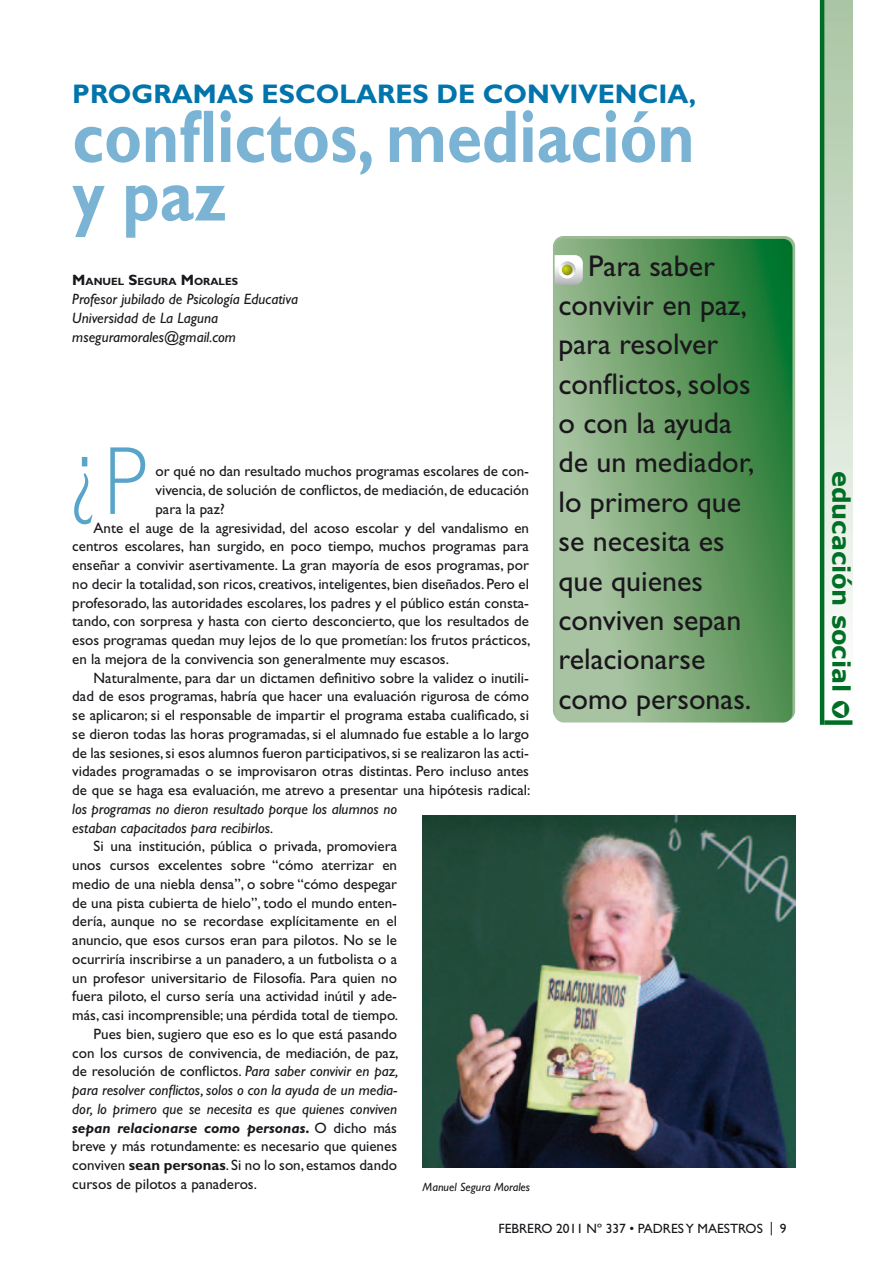
<style>
.page{position:relative;width:893px;height:1263px;background:#fff}
.page>*{position:absolute;margin:0;border:0;box-sizing:border-box;transform-origin:0 0}
.t1{font:300 97.5px "Gill Sans Std";color:#58a4ca;scale:.87 1}
.t2{font:700 75px/58.5px "Gill Sans Std";color:#7ab3d3;scale:.85 1}
.t3{font:30px/39.3px "Gill Sans Std";color:#1a171c}
.t4{font:700 27px "Gill Sans Std";color:#0074ab}
.t5{font:700 24px "Verdana";color:#006f25}
.t6{font:15px "Gill Sans Std";color:#1a171c}
.t7{font:italic 15px/18.8px "Gill Sans Std";color:#1a171c}
.t8{font:italic 700 15px "Gill Sans Std";color:#1a171c}
.t9{font:13.5px "Gill Sans Std";color:#1a171c}
.t10{font:italic 12px "Gill Sans Std";color:#1a171c}
.t11{font:700 10.5px "Gill Sans Std";color:#1a171c}
.s1{font-size:15px}
.s2{font-style:italic}
.s3{font-style:normal}
.s4{font-weight:400;font-style:normal}
.s5{font-weight:700}
.s6{color:#fff}
</style>
<div class="page">
<svg style="left:824px;top:0;width:28px;height:720px"></svg>
<div style="left:824px;top:720px;width:28px;height:5px;background:#006f25"></div>
<hr style="left:820px;top:0;width:4px;height:725px;background:#006f25">
<svg style="left:553px;top:236px;width:242px;height:485px;background:#8fb48b"></svg>
<svg style="left:554px;top:239px;width:238px;height:483px;background:#71a370"></svg>
<svg style="left:555px;top:255px;width:28px;height:30px"></svg>
<img style="left:423px;top:815px;width:372px;height:352px">
<h3 class="t4" style="left:72px;top:85px;width:625px">PROGRAMAS ESCOLARES DE CONVIVENCIA,</h3>
<h2 class="t2" style="left:72px;top:116px;width:734px">conflictos, mediación y paz</h2>
<p class="t11" style="left:72px;top:278px;width:167px"><span class="s1">M</span>ANUEL <span class="s1">S</span>EGURA <span class="s1">M</span>ORALES</p>
<p class="t7" style="left:72px;top:291px;width:227px">Profesor jubilado de Psicología Educativa<br>Universidad de La Laguna mseguramorales@gmail.com</p>
<h3 class="t3" style="left:558px;top:249px;width:197px;text-indent:30px">Para saber convivir en paz, para resolver conflictos, solos o con la ayuda de un mediador, lo primero que se necesita es que quienes conviven sepan relacionarse como personas.</h3>
<h1 class="t1" style="left:72px;top:441px;width:87px">¿P</h1>
<p class="t6" style="left:155px;top:466px;width:375px">or qué no dan resultado muchos programas escolares de con-</p>
<p class="t6" style="left:155px;top:485px;width:375px">vivencia, de solución de conflictos, de mediación, de educación</p>
<p class="t6" style="left:155px;top:504px;width:71px">para la paz?</p>
<p class="t6" style="left:94px;top:522px;width:437px">Ante el auge de la agresividad, del acoso escolar y del vandalismo en</p>
<p class="t6" style="left:72px;top:541px;width:458px">centros escolares, han surgido, en poco tiempo, muchos programas para</p>
<p class="t6" style="left:72px;top:560px;width:458px">enseñar a convivir asertivamente. La gran mayoría de esos programas, por</p>
<p class="t6" style="left:72px;top:579px;width:458px">no decir la totalidad, son ricos, creativos, inteligentes, bien diseñados. Pero el</p>
<p class="t6" style="left:72px;top:597px;width:458px">profesorado, las autoridades escolares, los padres y el público están consta-</p>
<p class="t6" style="left:72px;top:616px;width:458px">tando, con sorpresa y hasta con cierto desconcierto, que los resultados de</p>
<p class="t6" style="left:72px;top:635px;width:460px">esos programas quedan muy lejos de lo que prometían: los frutos prácticos,</p>
<p class="t6" style="left:72px;top:654px;width:378px">en la mejora de la convivencia son generalmente muy escasos.</p>
<p class="t6" style="left:94px;top:672px;width:437px">Naturalmente, para dar un dictamen definitivo sobre la validez o inutili-</p>
<p class="t6" style="left:72px;top:691px;width:458px">dad de esos programas, habría que hacer una evaluación rigurosa de cómo</p>
<p class="t6" style="left:72px;top:710px;width:458px">se aplicaron; si el responsable de impartir el programa estaba cualificado, si</p>
<p class="t6" style="left:72px;top:729px;width:458px">se dieron todas las horas programadas, si el alumnado fue estable a lo largo</p>
<p class="t6" style="left:72px;top:747px;width:458px">de las sesiones, si esos alumnos fueron participativos, si se realizaron las acti-</p>
<p class="t6" style="left:72px;top:766px;width:458px">vidades programadas o se improvisaron otras distintas. Pero incluso antes</p>
<p class="t6" style="left:72px;top:785px;width:460px">de que se haga esa evaluación, me atrevo a presentar una hipótesis radical:</p>
<p class="t7" style="left:72px;top:801px;width:326px">los programas no dieron resultado porque los alumnos no estaban capacitados para recibirlos.</p>
<p class="t6" style="left:94px;top:841px;width:305px">Si una institución, pública o privada, promoviera</p>
<p class="t6" style="left:72px;top:860px;width:326px">unos cursos excelentes sobre “cómo aterrizar en</p>
<p class="t6" style="left:72px;top:879px;width:326px">medio de una niebla densa”, o sobre “cómo despegar</p>
<p class="t6" style="left:72px;top:897px;width:326px">de una pista cubierta de hielo”, todo el mundo enten-</p>
<p class="t6" style="left:72px;top:916px;width:326px">dería, aunque no se recordase explícitamente en el</p>
<p class="t6" style="left:72px;top:935px;width:326px">anuncio, que esos cursos eran para pilotos. No se le</p>
<p class="t6" style="left:72px;top:954px;width:326px">ocurriría inscribirse a un panadero, a un futbolista o a</p>
<p class="t6" style="left:72px;top:972px;width:326px">un profesor universitario de Filosofía. Para quien no</p>
<p class="t6" style="left:72px;top:991px;width:326px">fuera piloto, el curso sería una actividad inútil y ade-</p>
<p class="t6" style="left:72px;top:1010px;width:327px">más, casi incomprensible; una pérdida total de tiempo.</p>
<p class="t6" style="left:94px;top:1029px;width:305px">Pues bien, sugiero que eso es lo que está pasando</p>
<p class="t6" style="left:72px;top:1047px;width:328px">con los cursos de convivencia, de mediación, de paz,</p>
<p class="t6" style="left:72px;top:1066px;width:328px">de resolución de conflictos. <span class="s2">Para saber convivir en paz,</span></p>
<p class="t7" style="left:72px;top:1082px;width:326px">para resolver conflictos, solos o con la ayuda de un media-</p>
<p class="t7" style="left:72px;top:1101px;width:326px">dor, lo primero que se necesita es que quienes conviven</p>
<p class="t8" style="left:72px;top:1122px;width:326px">sepan relacionarse como personas<span class="s3">.</span> <span class="s4">O dicho más</span></p>
<p class="t6" style="left:72px;top:1141px;width:326px">breve y más rotundamente: es necesario que quienes</p>
<p class="t6" style="left:72px;top:1160px;width:326px">conviven <span class="s5">sean personas</span>. Si no lo son, estamos dando</p>
<p class="t6" style="left:72px;top:1179px;width:186px">cursos de pilotos a panaderos.</p>
<p class="t10" style="left:423px;top:1182px;width:109px">Manuel Segura Morales</p>
<p class="t9" style="left:498px;top:1224px;width:290px">FEBRERO 2011 Nº 337 • PADRES Y MAESTROS | 9</p>
<h3 class="t5" style="left:857px;top:471px;width:250px;rotate:90deg">educación social ●<span class="s6">▼</span></h3>
</div>
